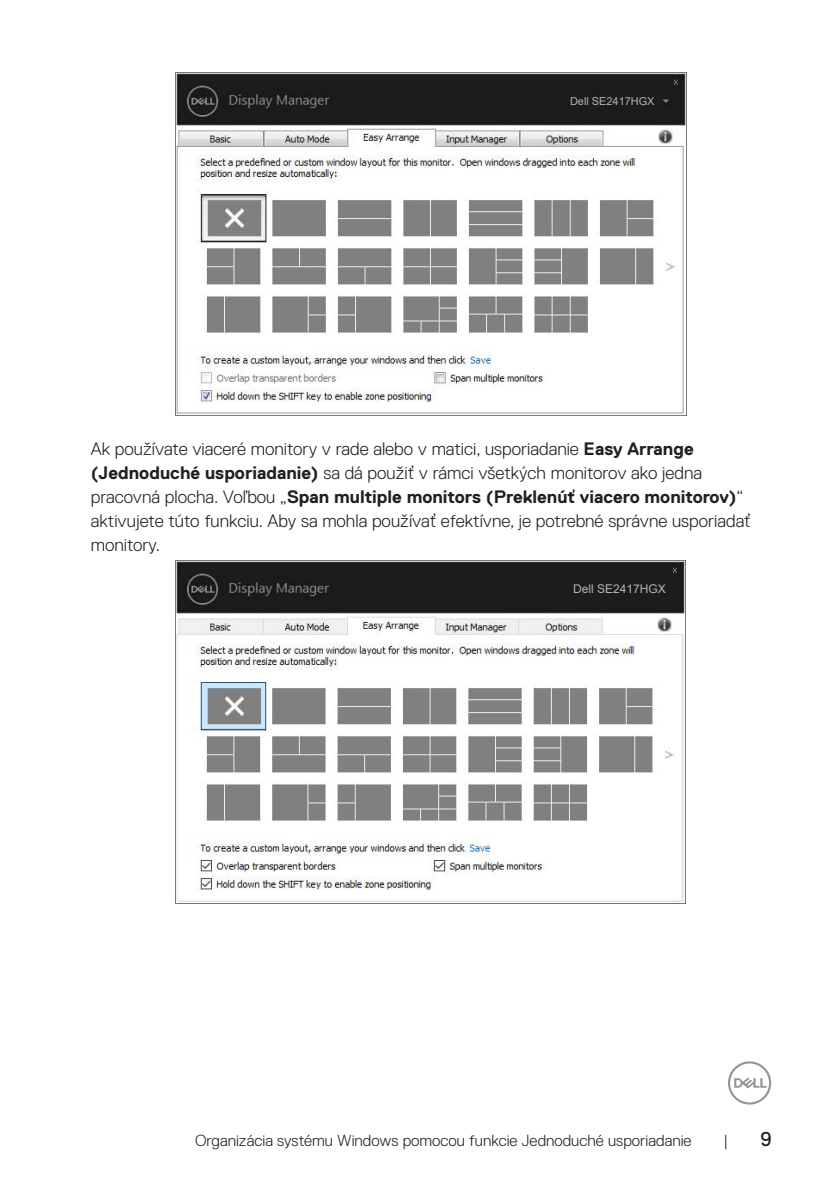
<style>
.page{position:relative;width:840px;height:1191px;background:#fff}
.page>*{position:absolute;margin:0;border:0;box-sizing:border-box;transform-origin:0 0}
.t1{font:20px "Dell Replica";color:#231f20}
.Paragraph{font:300 18px/24px "Dell Replica";color:#231f20}
.t2{font:300 16px "Dell Replica";color:#231f20}
.t3{font:12px "Arial";color:#aeb4ba}
.t4{font:11px "Arial";color:#aeb4ba}
.s1{font-weight:700}
</style>
<div class="page">
<svg style="left:728px;top:1061px;width:42px;height:43px"></svg>
<img style="left:176px;top:72px;width:510px;height:344px">
<div style="left:567px;top:94px;width:94px;height:15px;background:#1c1c1c"></div>
<img style="left:176px;top:561px;width:509px;height:341px">
<div style="left:570px;top:581px;width:103px;height:16px;background:#1c1c1c"></div>
<p class="t4" style="left:569px;top:93px;width:86px">Dell SE2417HGX</p>
<p class="Paragraph" style="left:91px;top:437px;width:661px">Ak používate viaceré monitory v rade alebo v matici, usporiadanie <span class="s1">Easy Arrange (Jednoduché usporiadanie)</span> sa dá použiť v rámci všetkých monitorov ako jedna pracovná plocha. Voľbou „<span class="s1">Span multiple monitors (Preklenúť viacero monitorov)</span>“ aktivujete túto funkciu. Aby sa mohla používať efektívne, je potrebné správne usporiadať monitory.</p>
<p class="t3" style="left:572px;top:580px;width:94px">Dell SE2417HGX</p>
<p class="t2" style="left:195px;top:1131px;width:497px">Organizácia systému Windows pomocou funkcie Jednoduché usporiadanie</p>
<p class="t2" style="left:723px;top:1131px;width:6px">|</p>
<p class="t1" style="left:760px;top:1127px;width:13px">9</p>
</div>
